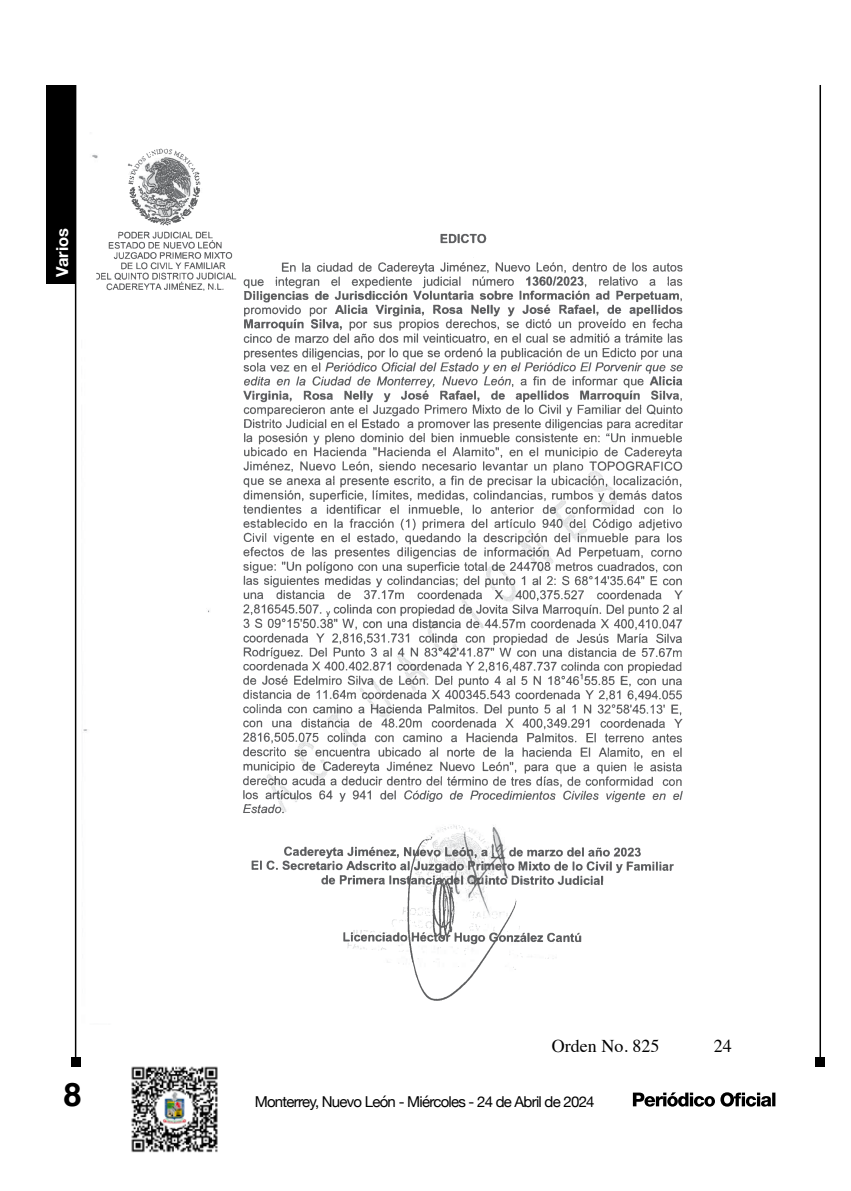
<style>
.page{position:relative;width:851px;height:1191px;background:#fff}
.page>*{position:absolute;margin:0;border:0;box-sizing:border-box;transform-origin:0 0}
.t1{font:700 33px "Helvetica";color:#000}
.t2{font:18px "Times";color:#000}
.t3{font:700 16.5px "Helvetica Neue";color:#fff}
.t4{font:15px "Helvetica Neue";letter-spacing:-.05em;color:#000}
</style>
<div class="page">
<hr style="left:75px;top:85px;width:1px;height:977px;background:#000">
<div style="left:71px;top:1057px;width:9px;height:10px;background:#000"></div>
<hr style="left:819px;top:85px;width:1px;height:977px;background:#000">
<div style="left:814px;top:1057px;width:10px;height:10px;background:#000"></div>
<div style="left:46px;top:85px;width:30px;height:198px;background:#000"></div>
<svg style="left:632px;top:1092px;width:143px;height:14px"></svg>
<img style="left:131px;top:1066px;width:87px;height:87px">
<img style="left:96px;top:176px;width:586px;height:824px">
<img style="left:139px;top:171px;width:477px;height:798px">
<img style="left:128px;top:148px;width:69px;height:28px">
<div style="left:673px;top:954px;width:79px;height:71px;background:#fff"></div>
<p class="t3" style="left:49px;top:276px;width:50px;rotate:-90deg">Varios</p>
<h1 class="t1" style="left:63px;top:1074px;width:20px">8</h1>
<p class="t2" style="left:551px;top:1029px;width:109px">Orden No. 825</p>
<p class="t2" style="left:713px;top:1029px;width:19px">24</p>
<p class="t4" style="left:255px;top:1090px;width:341px">Monterrey, Nuevo León - Miércoles - 24 de Abril de 2024</p>
</div>
